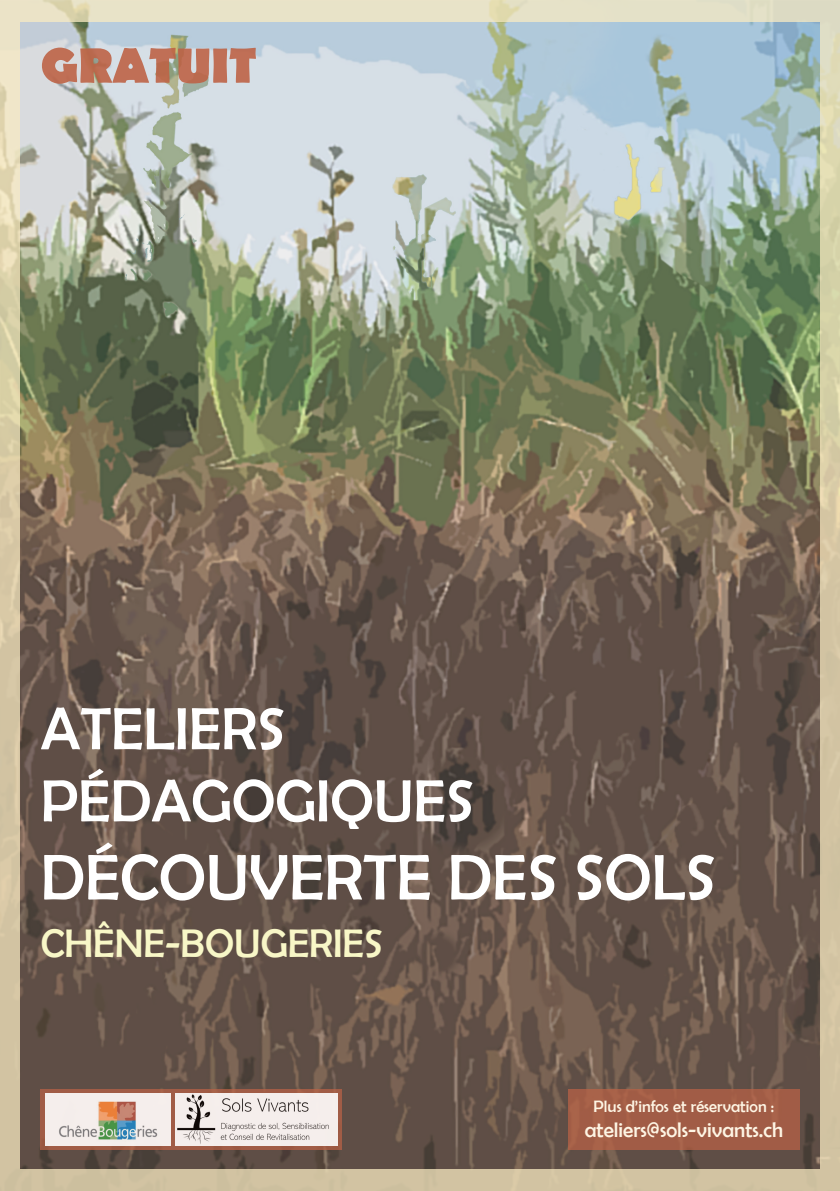
<style>
.page{position:relative;width:840px;height:1191px;background:#fff}
.page>*{position:absolute;margin:0;border:0;box-sizing:border-box;transform-origin:0 0}
.t1{font:65px "Berlin Sans FB";color:#fff}
.t2{font:60px/72px "Berlin Sans FB";color:#fff}
.t3{font:700 50px "Berlin Sans FB";color:#be6346}
.t4{font:40px "Berlin Sans FB";color:#f8f7c7}
.t5{font:21.2px "Berlin Sans FB";color:#fef5e4}
.t6{font:16.6px "Berlin Sans FB";color:#fef5e4}
</style>
<div class="page">
<img style="left:20px;top:21px;width:799px;height:1148px">
<div style="left:0;top:1169px;width:839px;height:22px;background:#d2c3a2"></div>
<div style="left:0;top:0;width:839px;height:21px;background:#e8e3c8"></div>
<svg style="left:0;top:21px;width:20px;height:1148px;background:#d9cca9"></svg>
<svg style="left:819px;top:21px;width:20px;height:1148px;background:#bcb494"></svg>
<div style="left:568px;top:1088px;width:231px;height:61px;background:#a15c46"></div>
<svg style="left:41px;top:1088px;width:301px;height:61px;background:#a46b58"></svg>
<img style="left:175px;top:1093px;width:162px;height:52px">
<img style="left:45px;top:1093px;width:125px;height:52px">
<h3 class="t3" style="left:41px;top:37px;width:217px">GRATUIT</h3>
<p class="t2" style="left:41px;top:692px;width:434px">ATELIERS<br>PÉDAGOGIQUES</p>
<p class="t1" style="left:41px;top:841px;width:676px">DÉCOUVERTE DES SOLS</p>
<p class="t4" style="left:41px;top:921px;width:343px">CHÊNE-BOUGERIES</p>
<p class="t6" style="left:593px;top:1096px;width:182px">Plus d’infos et réservation :</p>
<p class="t5" style="left:584px;top:1118px;width:200px">ateliers@sols-vivants.ch</p>
</div>
